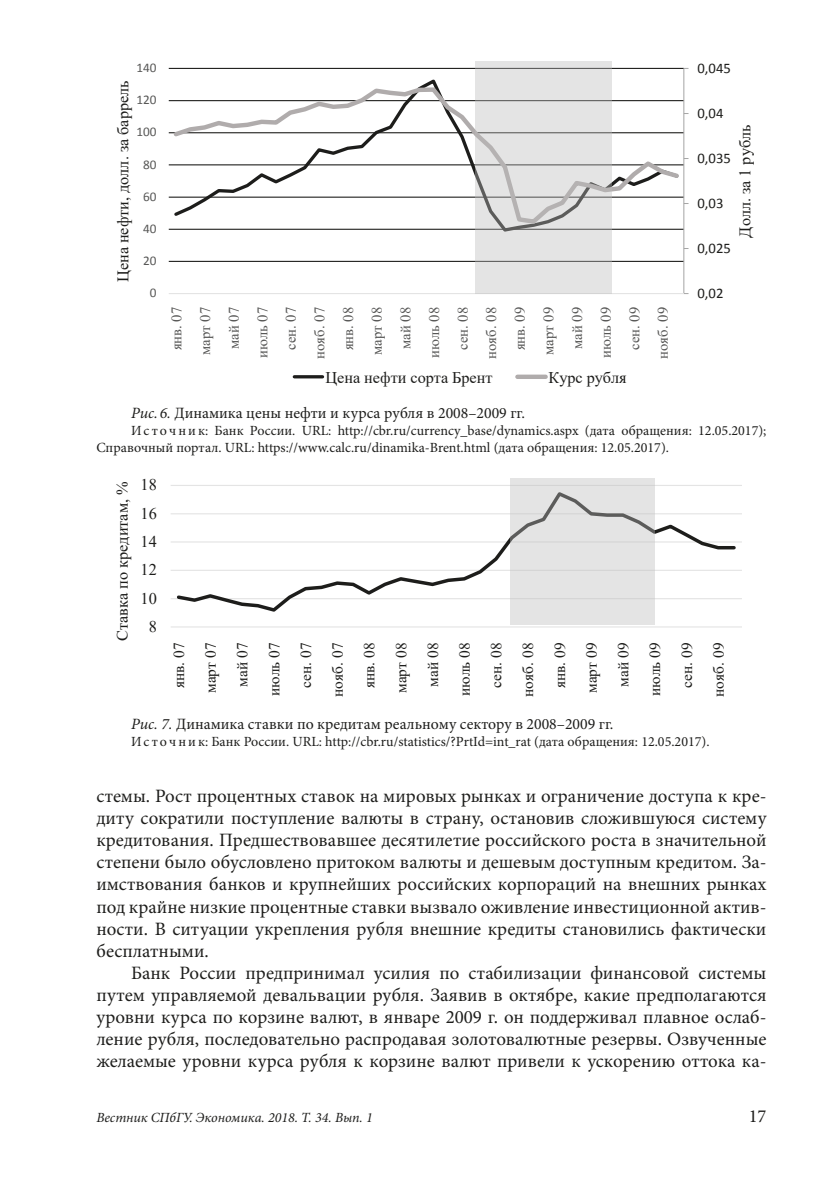
<style>
.page{position:relative;width:838px;height:1185px;background:#fff}
.page>*{position:absolute;margin:0;border:0;box-sizing:border-box;transform-origin:0 0}
._00-Текст{font:18.9px/22.1px "Minion Pro";color:#1d1d1b;text-align:justify}
.t1{font:18.38px "Minion Pro";color:#1d1d1b}
.t2{font:16.28px "Times New Roman";color:#1d1d1b}
.Подпись_к_рисунку{font:15.75px "Minion Pro";color:#1d1d1b}
.t3{font:15.4px/31.7px "Times New Roman";letter-spacing:.005em;color:#1d1d1b;text-align:right}
.t4{font:14.7px/28.5px "Times New Roman";letter-spacing:.005em;color:#575756;text-align:right}
.t5{font:14.7px "Calibri";color:#1d1d1b}
.Источник{font:14px/16.8px "Minion Pro";color:#1d1d1b}
.t6{font:italic 14px "Minion Pro";color:#1d1d1b}
.t7{font:13.3px "Calibri";color:#575756}
.s1{font-style:italic}
</style>
<div class="page">
<svg style="left:168px;top:67px;width:521px;height:312px"></svg>
<div style="left:475px;top:62px;width:137px;height:232px;background:#bdbdbd;opacity:.4"></div>
<svg style="left:171px;top:478px;width:571px;height:150px"></svg>
<div style="left:510px;top:478px;width:144px;height:147px;background:#e4e4e4"></div>
<p class="t7" style="left:136px;top:59px;width:22px">140</p>
<p class="t2" style="left:112px;top:282px;width:203px;rotate:-90deg">Цена нефти, долл. за баррель</p>
<p class="t7" style="left:136px;top:92px;width:22px">120</p>
<p class="t7" style="left:136px;top:124px;width:22px">100</p>
<p class="t7" style="left:143px;top:156px;width:15px">80</p>
<p class="t7" style="left:143px;top:188px;width:15px">60</p>
<p class="t7" style="left:143px;top:220px;width:15px">40</p>
<p class="t7" style="left:143px;top:252px;width:15px">20</p>
<p class="t7" style="left:150px;top:285px;width:8px">0</p>
<p class="t4" style="left:162px;top:359px;width:53px;rotate:-90deg">янв. 07 март 07 май 07 июль 07 сен. 07 нояб. 07 янв. 08 март 08 май 08 июль 08 сен. 08 нояб. 08 янв. 09 март 09 май 09 июль 09 сен. 09 нояб. 09</p>
<p class="t5" style="left:697px;top:59px;width:35px">0,045</p>
<p class="t5" style="left:697px;top:104px;width:27px">0,04</p>
<p class="t5" style="left:697px;top:149px;width:35px">0,035</p>
<p class="t5" style="left:697px;top:194px;width:27px">0,03</p>
<p class="t5" style="left:697px;top:239px;width:35px">0,025</p>
<p class="t2" style="left:733px;top:237px;width:114px;rotate:-90deg">Долл. за 1 рубль</p>
<p class="t5" style="left:697px;top:284px;width:27px">0,02</p>
<p class="t2" style="left:325px;top:366px;width:168px">Цена нефти сорта Брент</p>
<p class="t2" style="left:548px;top:366px;width:80px">Курс рубля</p>
<p class="Подпись_к_рисунку" style="left:131px;top:403px;width:395px"><span class="s1">Рис. 6.</span> Динамика цены нефти и курса рубля в 2008–2009 гг.</p>
<p class="Источник" style="left:96px;top:422px;width:671px;text-indent:35px">И с т о ч н и к: Банк России. URL: http://cbr.ru/currency_base/dynamics.aspx (дата обращения: 12.05.2017);<br>Справочный портал. URL: https://www.calc.ru/dinamika-Brent.html (дата обращения: 12.05.2017).</p>
<p class="t2" style="left:111px;top:641px;width:160px;rotate:-90deg">Ставка по кредитам, %</p>
<p class="t2" style="left:141px;top:473px;width:18px">18</p>
<p class="t2" style="left:141px;top:502px;width:18px">16</p>
<p class="t2" style="left:141px;top:530px;width:18px">14</p>
<p class="t2" style="left:141px;top:558px;width:18px">12</p>
<p class="t2" style="left:141px;top:587px;width:18px">10</p>
<p class="t2" style="left:149px;top:615px;width:10px">8</p>
<p class="t3" style="left:163px;top:697px;width:56px;rotate:-90deg">янв. 07 март 07 май 07 июль 07 сен. 07 нояб. 07 янв. 08 март 08 май 08 июль 08 сен. 08 нояб. 08 янв. 09 март 09 май 09 июль 09 сен. 09 нояб. 09</p>
<p class="Подпись_к_рисунку" style="left:131px;top:713px;width:484px"><span class="s1">Рис. 7.</span> Динамика ставки по кредитам реальному сектору в 2008–2009 гг.</p>
<p class="Источник" style="left:131px;top:733px;width:580px">И с т о ч н и к: Банк России. URL: http://cbr.ru/statistics/?PrtId=int_rat (дата обращения: 12.05.2017).</p>
<p class="_00-Текст" style="left:96px;top:785px;width:671px">стемы. Рост процентных ставок на мировых рынках и ограничение доступа к кре&shy;диту сократили поступление валюты в страну, остановив сложившуюся систему кредитования. Предшествовавшее десятилетие российского роста в значительной степени было обусловлено притоком валюты и дешевым доступным кредитом. За&shy;имствования банков и крупнейших российских корпораций на внешних рынках под крайне низкие процентные ставки вызвало оживление инвестиционной актив&shy;ности. В ситуации укрепления рубля внешние кредиты становились фактически бесплатными.</p>
<p class="_00-Текст" style="left:96px;top:961px;width:671px;text-indent:35px">Банк России предпринимал усилия по стабилизации финансовой системы путем управляемой девальвации рубля. Заявив в октябре, какие предполагаются уровни курса по корзине валют, в январе 2009 г. он поддерживал плавное ослаб&shy;ление рубля, последовательно распродавая золотовалютные резервы. Озвученные желаемые уровни курса рубля к корзине валют привели к ускорению оттока ка-</p>
<p class="t6" style="left:96px;top:1108px;width:278px">Вестник СПбГУ. Экономика. 2018. Т. 34. Вып. 1</p>
<p class="t1" style="left:748px;top:1103px;width:19px">17</p>
</div>
